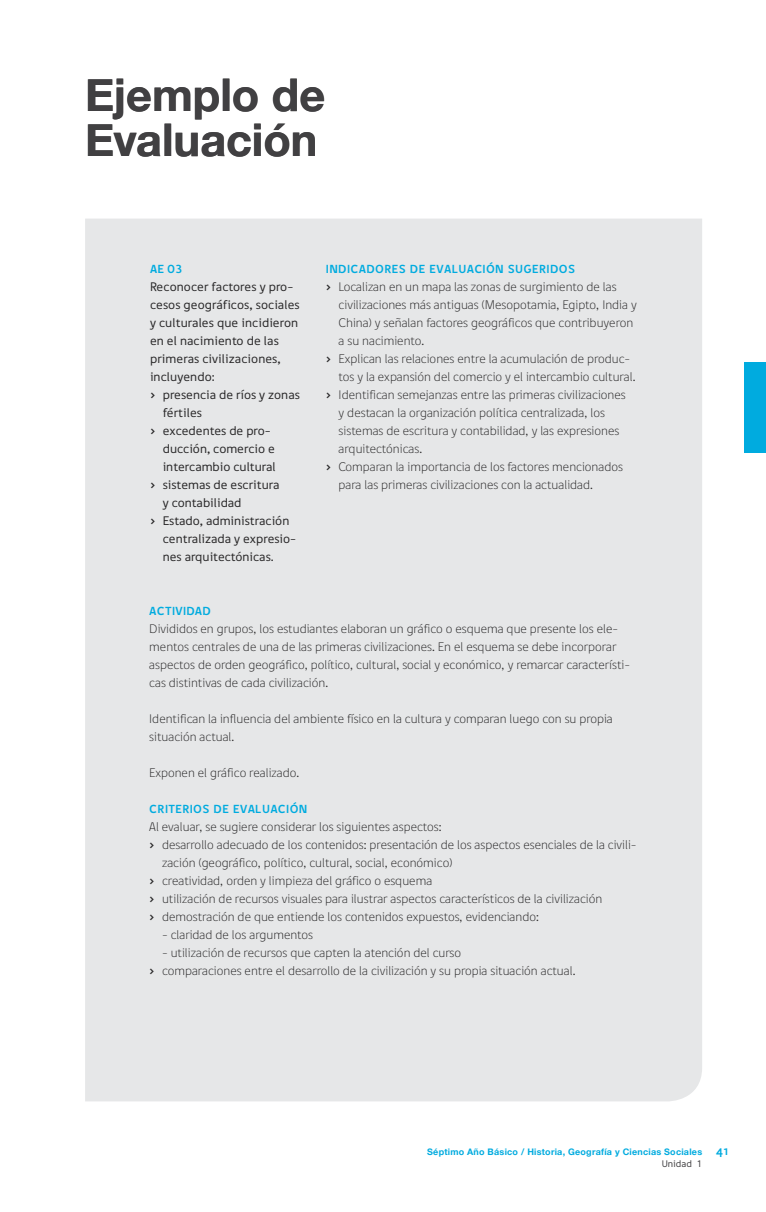
<style>
.page{position:relative;width:766px;height:1212px;background:#fff}
.page>*{position:absolute;margin:0;border:0;box-sizing:border-box;transform-origin:0 0}
.t1{font:700 45px/45px "Helvetica Neue";color:#414042}
.t2{font:12.75px/18px "Dignathin";color:#292829}
.t3{font:12.75px "Digna";color:#292829}
.t4{font:700 12px "Digna SC";letter-spacing:.025em;color:#00abdf}
.t5{font:700 12px "Digna";color:#00abdf}
.t6{font:9.75px "Digna";color:#414042}
.t7{font:700 9px "Helvetica Neue";letter-spacing:.025em;color:#00abdf}
.s1{font-family:"Digna Picto"}
.s2{font-family:"Digna SC";font-size:12px}
</style>
<div class="page">
<div style="left:744px;top:363px;width:21px;height:90px;background:#00abdf"></div>
<div style="left:85px;top:219px;width:617px;height:882px;background:#e6e7e8"></div>
<h1 class="t1" style="left:85px;top:71px;width:242px">Ejemplo de<br>Evaluación</h1>
<p class="t5" style="left:150px;top:261px;width:34px">AE 03</p>
<p class="t3" style="left:150px;top:278px;width:145px">Reconocer factores y pro-</p>
<p class="t3" style="left:150px;top:296px;width:151px">cesos geográficos, sociales</p>
<p class="t3" style="left:150px;top:314px;width:150px">y culturales que incidieron</p>
<p class="t3" style="left:150px;top:332px;width:130px">en el nacimiento de las</p>
<p class="t3" style="left:150px;top:350px;width:132px">primeras civilizaciones,</p>
<p class="t3" style="left:150px;top:368px;width:66px">incluyendo:</p>
<p class="t3" style="left:150px;top:386px;width:151px"><span class="s1">›</span> presencia de ríos y zonas</p>
<p class="t3" style="left:163px;top:404px;width:41px">fértiles</p>
<p class="t3" style="left:150px;top:423px;width:122px"><span class="s1">›</span> excedentes de pro-</p>
<p class="t3" style="left:163px;top:441px;width:114px">ducción, comercio e</p>
<p class="t3" style="left:163px;top:459px;width:115px">intercambio cultural</p>
<p class="t3" style="left:150px;top:477px;width:131px"><span class="s1">›</span> sistemas de escritura</p>
<p class="t3" style="left:163px;top:495px;width:80px">y contabilidad</p>
<p class="t3" style="left:150px;top:513px;width:141px"><span class="s1">›</span> Estado, administración</p>
<p class="t3" style="left:163px;top:531px;width:135px">centralizada y expresio-</p>
<p class="t3" style="left:163px;top:549px;width:112px">nes arquitectónicas.</p>
<p class="t4" style="left:326px;top:261px;width:251px">INDICADORES DE EVALUACIÓN SUGERIDOS</p>
<p class="t2" style="left:326px;top:277px;width:292px"><span class="s1">›</span> Localizan en un mapa las zonas de surgimiento de las</p>
<p class="t2" style="left:338px;top:295px;width:299px">civilizaciones más antiguas (Mesopotamia, Egipto, India y</p>
<p class="t2" style="left:338px;top:313px;width:296px">China) y señalan factores geográficos que contribuyeron</p>
<p class="t2" style="left:338px;top:331px;width:87px">a su nacimiento.</p>
<p class="t2" style="left:326px;top:349px;width:306px"><span class="s1">›</span> Explican las relaciones entre la acumulación de produc-</p>
<p class="t2" style="left:338px;top:367px;width:298px">tos y la expansión del comercio y el intercambio cultural.</p>
<p class="t2" style="left:326px;top:385px;width:301px"><span class="s1">›</span> Identifican semejanzas entre las primeras civilizaciones</p>
<p class="t2" style="left:338px;top:403px;width:268px">y destacan la organización política centralizada, los</p>
<p class="t2" style="left:338px;top:421px;width:282px">sistemas de escritura y contabilidad, y las expresiones</p>
<p class="t2" style="left:338px;top:439px;width:85px">arquitectónicas.</p>
<p class="t2" style="left:326px;top:457px;width:298px"><span class="s1">›</span> Comparan la importancia de los factores mencionados</p>
<p class="t2" style="left:338px;top:475px;width:256px">para las primeras civilizaciones con la actualidad.</p>
<p class="t4" style="left:149px;top:603px;width:63px">ACTIVIDAD</p>
<p class="t2" style="left:149px;top:619px;width:482px">Divididos en grupos, los estudiantes elaboran un gráfico o esquema que presente los ele&shy;mentos centrales de una de las primeras civilizaciones. En el esquema se debe incorporar aspectos de orden geográfico, político, cultural, social y económico, y remarcar característi&shy;cas distintivas de cada civilización.</p>
<p class="t2" style="left:149px;top:709px;width:465px">Identifican la influencia del ambiente físico en la cultura y comparan luego con su propia situación actual.</p>
<p class="t2" style="left:149px;top:763px;width:151px">Exponen el gráfico realizado.</p>
<p class="t4" style="left:149px;top:801px;width:159px">CRITERIOS DE EVALUACIÓN</p>
<p class="t2" style="left:149px;top:817px;width:294px">Al evaluar, se sugiere considerar los siguientes aspectos:</p>
<p class="t2" style="left:149px;top:835px;width:488px"><span class="s1">›</span> desarrollo adecuado de los contenidos: presentación de los aspectos esenciales de la civili-</p>
<p class="t2" style="left:162px;top:853px;width:292px">zación (geográfico, político, cultural, social, económico)</p>
<p class="t2" style="left:149px;top:871px;width:284px"><span class="s1">›</span> creatividad, orden y limpieza del gráfico o esquema</p>
<p class="t2" style="left:149px;top:889px;width:454px"><span class="s1">›</span> utilización de recursos visuales para ilustrar aspectos característicos de la civilización</p>
<p class="t2" style="left:149px;top:907px;width:391px"><span class="s1">›</span> demostración de que entiende los contenidos expuestos, evidenciando:</p>
<p class="t2" style="left:162px;top:925px;width:152px">- claridad de los argumentos</p>
<p class="t2" style="left:149px;top:943px;width:427px;text-indent:13px">- utilización de recursos que capten la atención del curso<br><span class="s1">›</span> comparaciones entre el desarrollo de la civilización y su propia situación actual.</p>
<p class="t7" style="left:427px;top:1146px;width:302px">Séptimo Año Básico / Historia, Geografía y Ciencias Sociales <span class="s2">41</span></p>
<p class="t6" style="left:661px;top:1158px;width:42px">Unidad 1</p>
</div>
